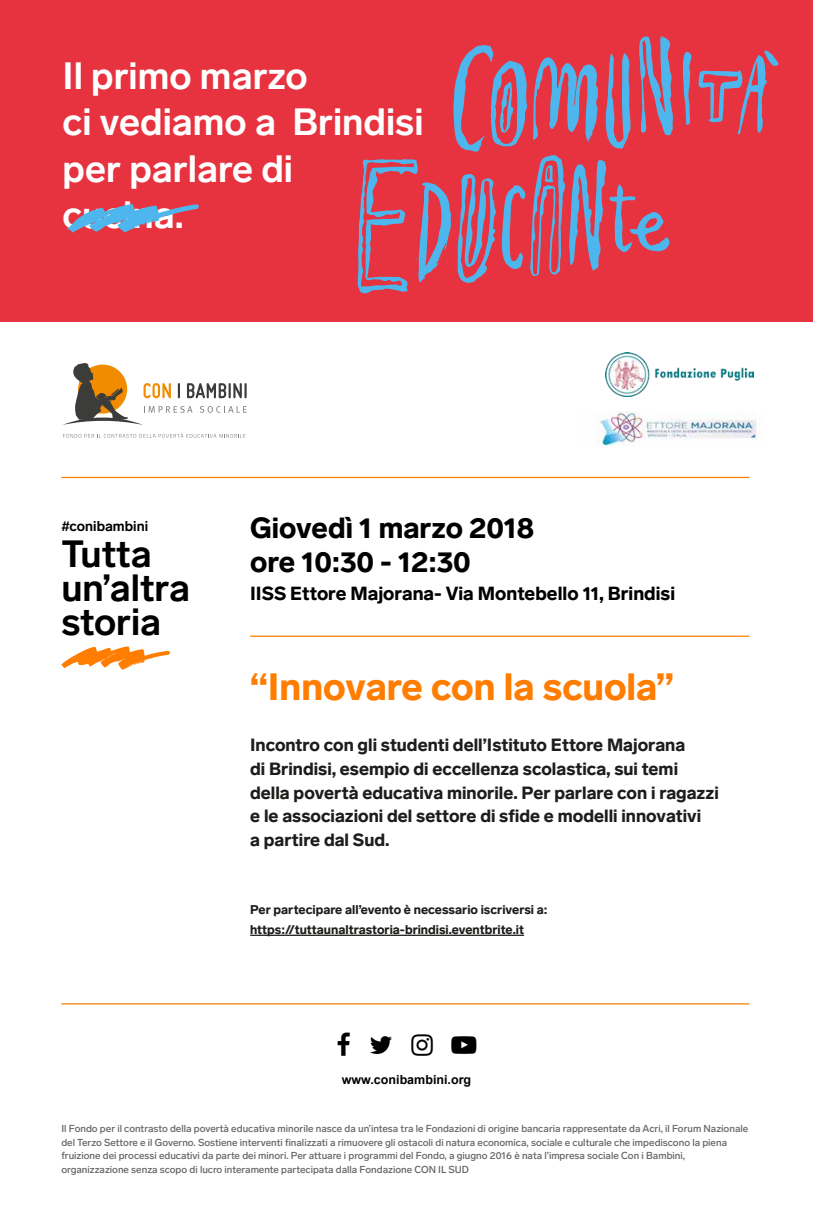
<style>
.page{position:relative;width:813px;height:1217px;background:#fff}
.page>*{position:absolute;margin:0;border:0;box-sizing:border-box;transform-origin:0 0}
.t1{font:700 37.5px/46.2px "Lab Grotesque";color:#fff}
.t2{font:900 37.5px "Lab Grotesque";color:#ff7d00}
.t3{font:700 37.5px/33.9px "Lab Grotesque";color:#000}
.t4{font:900 28.75px/33.8px "Lab Grotesque";color:#000}
.t5{font:900 18.75px "Lab Grotesque";color:#000}
.t6{font:900 17.5px/23.8px "Lab Grotesque";color:#1d1d1b}
.t7{font:700 14px "Lab Grotesque";color:#000}
.t8{font:900 12.5px/20px "Lab Grotesque";color:#1d1d1b}
.t9{font:700 12.5px "Arial";color:#000}
.t10{font:500 10px/13.8px "Lab Grotesque";color:rgb(0 0 0/.6)}
</style>
<div class="page">
<svg style="left:61px;top:646px;width:109px;height:24px"></svg>
<div style="left:0;top:0;width:812px;height:321px;background:#e6333f"></div>
<hr style="left:250px;top:934px;width:274px;height:2px;background:#1d1d1b">
<hr style="left:61px;top:477px;width:688px;height:1px;background:#ff7d00">
<hr style="left:61px;top:1003px;width:688px;height:1px;background:#ff7d00">
<hr style="left:250px;top:635px;width:499px;height:2px;background:#ff7d00">
<svg style="left:682px;top:52px;width:9px;height:73px"></svg>
<svg style="left:698px;top:50px;width:80px;height:84px"></svg>
<svg style="left:358px;top:35px;width:315px;height:258px"></svg>
<svg style="left:67px;top:204px;width:132px;height:29px"></svg>
<img style="left:597px;top:411px;width:160px;height:35px">
<svg style="left:63px;top:433px;width:182px;height:5px"></svg>
<svg style="left:63px;top:363px;width:184px;height:62px"></svg>
<img style="left:605px;top:353px;width:148px;height:44px">
<h1 class="t1" style="left:62px;top:53px;width:362px">Il primo marzo<br>ci vediamo a Brindisi per parlare di cucina.</h1>
<h3 class="t7" style="left:61px;top:518px;width:88px">#conibambini</h3>
<h2 class="t4" style="left:250px;top:512px;width:285px">Giovedì 1 marzo 2018 ore 10:30 - 12:30</h2>
<h3 class="t5" style="left:250px;top:582px;width:426px">IISS Ettore Majorana- Via Montebello 11, Brindisi</h3>
<h1 class="t3" style="left:61px;top:538px;width:130px">Tutta un’altra storia</h1>
<h1 class="t2" style="left:250px;top:664px;width:425px">“Innovare con la scuola”</h1>
<p class="t6" style="left:250px;top:733px;width:470px">Incontro con gli studenti dell’Istituto Ettore Majorana<br>di Brindisi, esempio di eccellenza scolastica, sui temi della povertà educativa minorile. Per parlare con i ragazzi e le associazioni del settore di sfide e modelli innovativi<br>a partire dal Sud.</p>
<p class="t8" style="left:250px;top:899px;width:299px">Per partecipare all’evento è necessario iscriversi a: https://tuttaunaltrastoria-brindisi.eventbrite.it</p>
<p class="t9" style="left:342px;top:1071px;width:131px">www.conibambini.org</p>
<p class="t10" style="left:61px;top:1121px;width:688px">Il Fondo per il contrasto della povertà educativa minorile nasce da un’intesa tra le Fondazioni di origine bancaria rappresentate da Acri, il Forum Nazionale del Terzo Settore e il Governo. Sostiene interventi finalizzati a rimuovere gli ostacoli di natura economica, sociale e culturale che impediscono la piena fruizione dei processi educativi da parte dei minori. Per attuare i programmi del Fondo, a giugno 2016 è nata l’impresa sociale Con i Bambini, organizzazione senza scopo di lucro interamente partecipata dalla Fondazione CON IL SUD</p>
</div>
